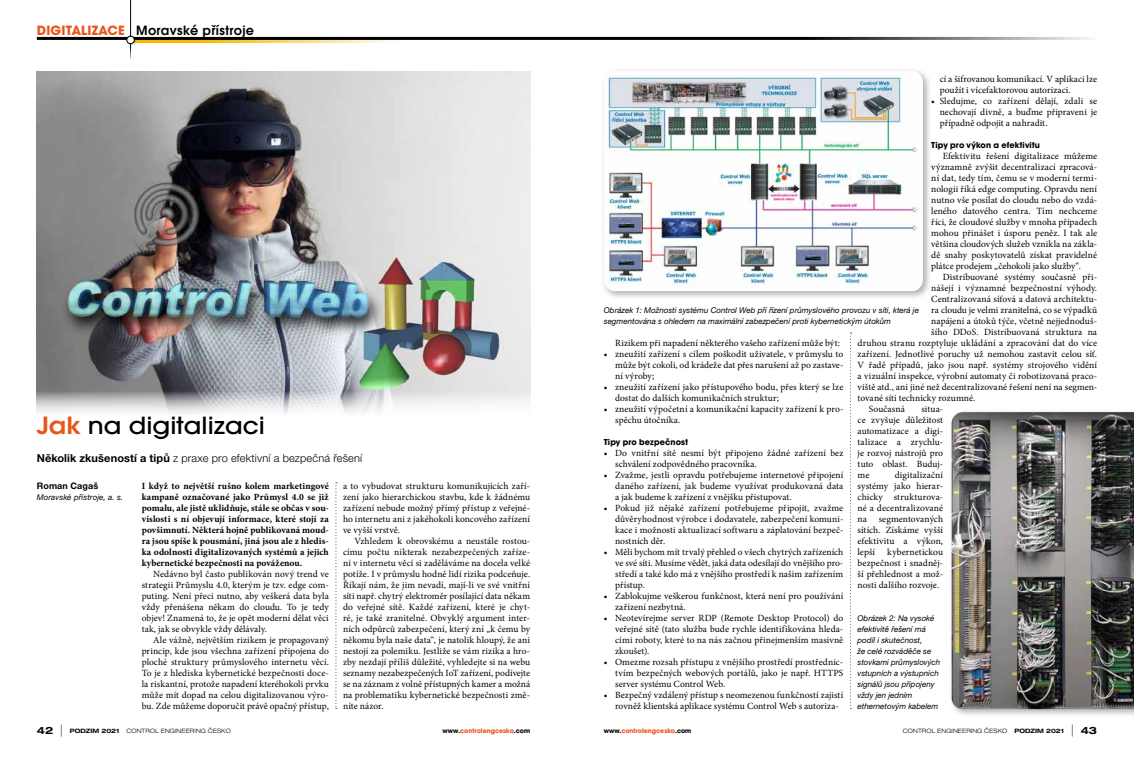
<style>
.page{position:relative;width:1134px;height:757px;background:#fff}
.page>*{position:absolute;margin:0;border:0;box-sizing:border-box;transform-origin:0 0}
.t1{font:500 26px "Avant Garde Got Itc TOT";color:#000;scale:1.1 1}
.t2{font:14px "Avant Gar Got Itc TOT Dem";letter-spacing:.02em;color:#000}
.t3{font:300 11px "Helvetica Neue LT Pro";letter-spacing:.01em;color:#000}
.t4{font:9.5px/11px "Minion Pro";letter-spacing:.005em;color:#000;text-align:justify}
.t5{font:700 9.5px/11px "Minion Pro";letter-spacing:.005em;color:#000;text-align:justify}
.t6{font:700 9px "Avant Gar Got Itc TOT";letter-spacing:.015em;color:#000}
.t7{font:700 9px "Helvetica Neue LT Pro";letter-spacing:.01em;color:#000}
.t8{font:italic 8px/11px "Helvetica Neue LT Pro";color:#000}
.t9{font:700 7px "Avant Gar Got Itc TOT";color:#e8561e}
.t10{font:300 expanded 6px "Helvetica Neue LT Pro";letter-spacing:.02em;color:#000}
.s1{font-family:"Avant Gar Got Itc TOT";font-weight:700;color:#e8561e}
.s2{font-family:"Avant Gar Got Itc TOT Dem";font-weight:400;color:#e8561e}
.s3{font-weight:700}
.s4{font-weight:700;font-size:10px}
.s5{font-weight:100;font-stretch:normal;font-size:12px}
.s6{color:#000}
</style>
<div class="page">
<hr style="left:37px;top:37px;width:1060px;height:3px;background:#000">
<hr style="left:130px;top:0;width:1px;height:60px;background:#000">
<svg style="left:137px;top:39px;width:263px;height:4px"></svg>
<div style="left:125px;top:34px;width:12px;height:12px;background:#000;opacity:.3"></div>
<div style="left:127px;top:36px;width:7px;height:8px;background:#fff;border-radius:50%"></div>
<div style="left:127px;top:36px;width:8px;height:8px;border:1px solid #000;border-radius:50%"></div>
<svg style="left:335px;top:482px;width:2px;height:227px"></svg>
<svg style="left:850px;top:333px;width:1px;height:376px"></svg>
<img style="left:37px;top:71px;width:493px;height:343px">
<div style="left:601px;top:68px;width:331px;height:232px;background:#000;opacity:.3"></div>
<img style="left:604px;top:71px;width:319px;height:220px">
<div style="left:949px;top:409px;width:185px;height:309px;background:#000;opacity:.3"></div>
<img style="left:952px;top:412px;width:182px;height:297px">
<h2 class="t2" style="left:37px;top:22px;width:219px"><span class="s1">DIGITALIZACE</span> Moravské přístroje</h2>
<h1 class="t1" style="left:37px;top:410px;width:209px"><span class="s2">Jak</span> na digitalizaci</h1>
<p class="t3" style="left:37px;top:451px;width:327px"><span class="s3">Několik zkušeností a tipů</span> z praxe pro efektivní a bezpečná řešení</p>
<p class="t7" style="left:37px;top:480px;width:63px">Roman Cagaš</p>
<p class="t8" style="left:37px;top:492px;width:88px">Moravské přístroje, a. s.</p>
<p class="t4" style="left:343px;top:481px;width:189px">a to vybudovat strukturu komunikujících zaří‑ zení jako hierarchickou stavbu, kde k žádnému zařízení nebude možný přímý přístup z veřejné‑ ho internetu ani z jakéhokoli koncového zařízení ve vyšší vrstvě.</p>
<p class="t4" style="left:343px;top:536px;width:189px;text-indent:11px">Vzhledem k obrovskému a neustále rostou‑ címu počtu nikterak nezabezpečených zaříze‑ ní v internetu věcí si zaděláváme na docela velké potíže. I v průmyslu hodně lidí rizika podceňuje.<br>Říkají nám, že jim nevadí, mají‑li ve své vnitřní síti např. chytrý elektroměr posílající data někam do veřejné sítě. Každé zařízení, které je chyt‑ ré, je také zranitelné. Obvyklý argument inter‑ ních odpůrců zabezpečení, který zní „k čemu by někomu byla naše data“, je natolik hloupý, že ani nestojí za polemiku. Jestliže se vám rizika a hro‑ zby nezdají příliš důležité, vyhledejte si na webu seznamy nezabezpečených IoT zařízení, podívejte se na záznam z volně přístupných kamer a možná na problematiku kybernetické bezpečnosti změ‑ níte názor.</p>
<p class="t5" style="left:142px;top:480px;width:189px">I když to největší rušno kolem marketingové kampaně označované jako Průmysl 4.0 se již pomalu, ale jistě uklidňuje, stále se občas v sou&shy;vislosti s ní objevují informace, které stojí za povšimnutí. Některá hojně publikovaná moud&shy;ra jsou spíše k pousmání, jiná jsou ale z hledis&shy;ka odolnosti digitalizovaných systémů a jejich kybernetické bezpečnosti na pováženou.</p>
<p class="t4" style="left:142px;top:569px;width:189px;text-indent:11px">Nedávno byl často publikován nový trend ve strategii Průmyslu 4.0, kterým je tzv. edge com‑ puting. Není přeci nutno, aby veškerá data byla vždy přenášena někam do cloudu. To je tedy objev! Znamená to, že je opět moderní dělat věci tak, jak se obvykle vždy dělávaly.</p>
<p class="t4" style="left:142px;top:635px;width:189px;text-indent:11px">Ale vážně, největším rizikem je propagovaný princip, kde jsou všechna zařízení připojena do ploché struktury průmyslového internetu věcí.<br>To je z hlediska kybernetické bezpečnosti doce‑ la riskantní, protože napadení kteréhokoli prvku může mít dopad na celou digitalizovanou výro‑ bu. Zde můžeme doporučit právě opačný přístup,</p>
<p class="t10" style="left:37px;top:727px;width:196px"><span class="s4">42</span> <span class="s5">|</span> <span class="s3">PODZIM 2021</span> CONTROL ENGINEERING ČESKO</p>
<p class="t9" style="left:443px;top:726px;width:89px"><span class="s6">www.</span>controlengcesko<span class="s6">.com</span></p>
<p class="t4" style="left:940px;top:74px;width:159px">cí a šifrovanou komunikací. V aplikaci lze použít i vícefaktorovou autorizaci.</p>
<p class="t4" style="left:940px;top:96px;width:159px;text-indent:-8px">• Sledujme, co zařízení dělají, zdali se nechovají divně, a buďme připraveni je případně odpojit a nahradit.</p>
<p class="t6" style="left:931px;top:139px;width:110px">Tipy pro výkon a efektivitu</p>
<p class="t4" style="left:931px;top:151px;width:167px;text-indent:11px">Efektivitu řešení digitalizace můžeme významně zvýšit decentralizací zpracová‑ ní dat, tedy tím, čemu se v moderní termi‑ nologii říká edge computing. Opravdu není nutno vše posílat do cloudu nebo do vzdá‑ leného datového centra. Tím nechceme říci, že cloudové služby v mnoha případech mohou přinášet i úsporu peněz. I tak ale většina cloudových služeb vznikla na zákla‑ dě snahy poskytovatelů získat pravidelné plátce prodejem „čehokoli jako služby“.</p>
<p class="t4" style="left:943px;top:272px;width:156px">Distribuované systémy současně při‑</p>
<p class="t4" style="left:931px;top:283px;width:167px">nášejí i významné bezpečnostní výhody.</p>
<p class="t4" style="left:931px;top:294px;width:167px">Centralizovaná síťová a datová architektu‑</p>
<p class="t4" style="left:931px;top:305px;width:167px">ra cloudu je velmi zranitelná, co se výpadků</p>
<p class="t4" style="left:931px;top:316px;width:167px">napájení a útoků týče, včetně nejjednoduš‑</p>
<p class="t4" style="left:931px;top:327px;width:167px">šího DDoS. Distribuovaná struktura na</p>
<p class="t4" style="left:857px;top:338px;width:241px">druhou stranu rozptyluje ukládání a zpracování dat do více</p>
<p class="t4" style="left:857px;top:349px;width:241px">zařízení. Jednotlivé poruchy už nemohou zastavit celou síť.</p>
<p class="t4" style="left:857px;top:360px;width:241px">V řadě případů, jako jsou např. systémy strojového vidění</p>
<p class="t4" style="left:857px;top:371px;width:241px">a vizuální inspekce, výrobní automaty či robotizovaná praco‑</p>
<p class="t4" style="left:857px;top:382px;width:241px">viště atd., ani jiné než decentralizované řešení není na segmen‑</p>
<p class="t4" style="left:857px;top:393px;width:119px">tované síti technicky rozumné.</p>
<p class="t4" style="left:869px;top:404px;width:37px">Současná</p>
<p class="t8" style="left:604px;top:304px;width:317px">Obrázek 1: Možnosti systému Control Web při řízení průmyslového provozu v síti, která je segmentována s ohledem na maximální zabezpečení proti kybernetickým útokům</p>
<p class="t4" style="left:615px;top:338px;width:226px">Rizikem při napadení některého vašeho zařízení může být:</p>
<p class="t4" style="left:615px;top:349px;width:230px;text-indent:-11px">• zneužití zařízení s cílem poškodit uživatele, v průmyslu to může být cokoli, od krádeže dat přes narušení až po zastave‑ ní výroby;</p>
<p class="t4" style="left:615px;top:382px;width:230px;text-indent:-11px">• zneužití zařízení jako přístupového bodu, přes který se lze dostat do dalších komunikačních struktur;</p>
<p class="t4" style="left:615px;top:404px;width:230px;text-indent:-11px">• zneužití výpočetní a komunikační kapacity zařízení k pro‑ spěchu útočníka.</p>
<p class="t6" style="left:604px;top:437px;width:86px">Tipy pro bezpečnost</p>
<p class="t4" style="left:615px;top:448px;width:230px;text-indent:-11px">• Do vnitřní sítě nesmí být připojeno žádné zařízení bez schválení zodpovědného pracovníka.</p>
<p class="t4" style="left:615px;top:470px;width:230px;text-indent:-11px">• Zvažme, jestli opravdu potřebujeme internetové připojení daného zařízení, jak budeme využívat produkovaná data a jak budeme k zařízení z vnějšku přistupovat.</p>
<p class="t4" style="left:615px;top:503px;width:230px;text-indent:-11px">• Pokud již nějaké zařízení potřebujeme připojit, zvažme důvěryhodnost výrobce i dodavatele, zabezpečení komuni‑ kace i možnosti aktualizací softwaru a záplatování bezpeč‑ nostních děr.</p>
<p class="t4" style="left:615px;top:547px;width:230px;text-indent:-11px">• Měli bychom mít trvalý přehled o všech chytrých zařízeních ve své síti. Musíme vědět, jaká data odesílají do vnějšího pro‑ středí a také kdo má z vnějšího prostředí k našim zařízením přístup.</p>
<p class="t4" style="left:615px;top:591px;width:230px;text-indent:-11px">• Zablokujme veškerou funkčnost, která není pro používání zařízení nezbytná.</p>
<p class="t4" style="left:615px;top:613px;width:230px;text-indent:-11px">• Neotevírejme server RDP (Remote Desktop Protocol) do veřejné sítě (tato služba bude rychle identifikována hleda‑ cími roboty, které to na nás začnou přinejmenším masivně zkoušet).</p>
<p class="t4" style="left:615px;top:657px;width:230px;text-indent:-11px">• Omezme rozsah přístupu z vnějšího prostředí prostřednic‑ tvím bezpečných webových portálů, jako je např. HTTPS server systému Control Web.</p>
<p class="t4" style="left:615px;top:690px;width:230px;text-indent:-11px">• Bezpečný vzdálený přístup s neomezenou funkčností zajistí rovněž klientská aplikace systému Control Web s autoriza-</p>
<p class="t4" style="left:857px;top:404px;width:87px;text-indent:64px">situa‑ ce zvyšuje důležitost automatizace a digi‑ talizace a zrychlu‑ je rozvoj nástrojů pro tuto oblast. Buduj‑ me</p>
<p class="t4" style="left:857px;top:470px;width:87px;text-indent:37px">digitalizační systémy jako hierar‑ chicky strukturova‑ né a decentralizované na segmentovaných sítích. Získáme vyšší efektivitu a výkon, lepší</p>
<p class="t4" style="left:857px;top:547px;width:87px;text-indent:30px">kybernetickou bezpečnost i snadněj‑ ší přehlednost a mož‑ nosti dalšího rozvoje.</p>
<p class="t8" style="left:857px;top:613px;width:84px">Obrázek 2: Na vysoké efektivitě řešení má podíl i skutečnost,<br>že celé rozváděče se stovkami průmyslových vstupních a výstupních signálů jsou připojeny vždy jen jedním ethernetovým kabelem</p>
<p class="t9" style="left:604px;top:726px;width:89px"><span class="s6">www.</span>controlengcesko<span class="s6">.com</span></p>
<p class="t10" style="left:903px;top:727px;width:196px">CONTROL ENGINEERING ČESKO <span class="s3">PODZIM 2021</span> <span class="s5">|</span> <span class="s4">43</span></p>
</div>
